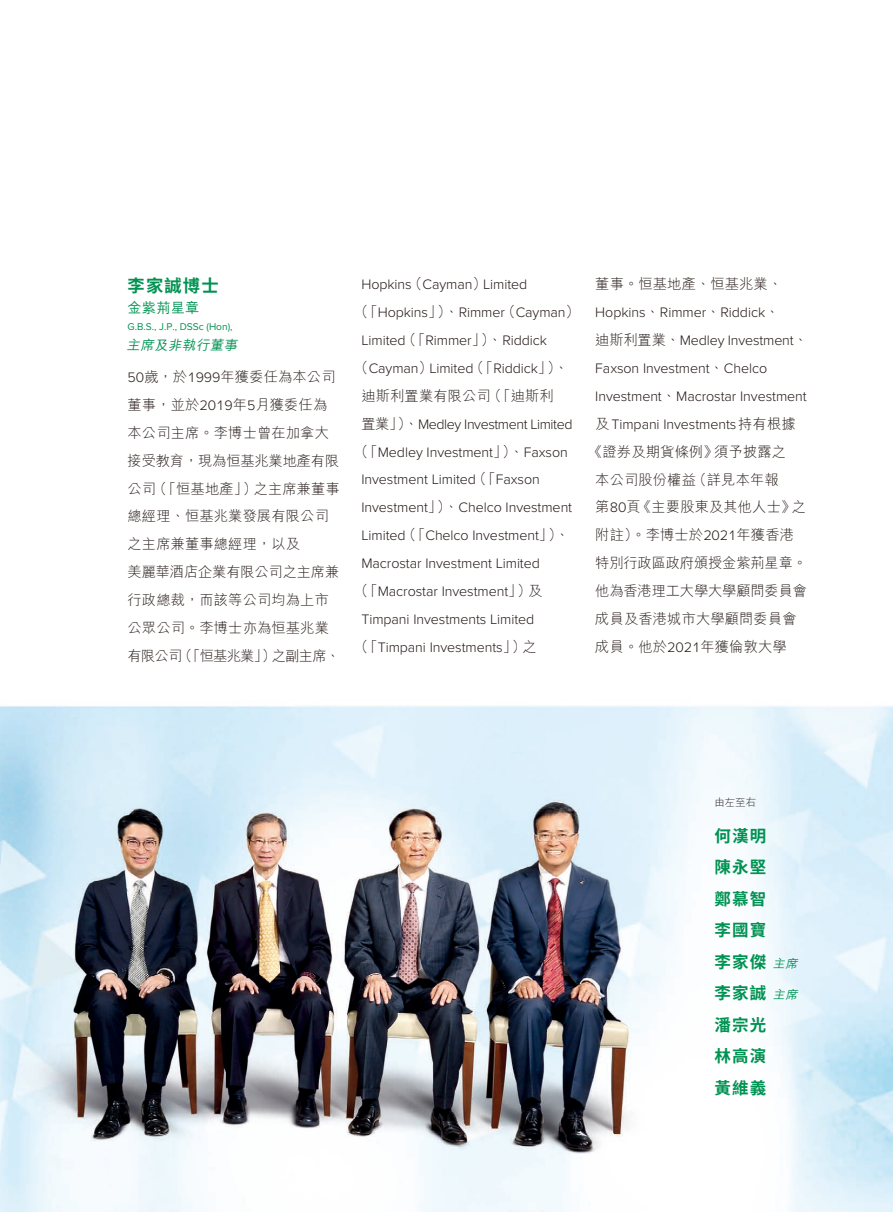
<style>
.page{position:relative;width:893px;height:1212px;background:#fff}
.page>*{position:absolute;margin:0;border:0;box-sizing:border-box;transform-origin:0 0}
.t1{font:700 17.25px "Noto Sans HK";letter-spacing:.07em;color:#009252}
.t2{font:700 16.5px/31.5px "Noto Sans HK";letter-spacing:.07em;color:#009252}
.t3{font:300 14.25px/27.9px "Proxima Nova";letter-spacing:-.005em;color:#231916}
.t4{font:300 14.25px/27.9px "M Hei HK";letter-spacing:.01em;color:#231916}
.t5{font:300 14.25px "Proxima Nova";letter-spacing:-.03em;color:#231916}
.t6{font:500 14.25px "M Hei HK";letter-spacing:.01em;color:#009252}
.t7{font:italic 500 13.5px "M Hei HK";color:#009252}
.t8{font:300 10.5px "M Hei HK";color:#231916}
.t9{font:10.2px "Proxima Nova";color:#009252}
.s1{font-family:"Proxima Nova"}
.s2{font-family:"M Hei HK"}
.s3{font-family:"M Hei HK";font-weight:500;font-style:italic;font-size:12px}
</style>
<div class="page">
<img style="left:0;top:706px;width:893px;height:506px">
<p class="t1" style="left:128px;top:276px;width:93px">李家誠博士</p>
<p class="t6" style="left:128px;top:298px;width:73px">金紫荊星章</p>
<p class="t9" style="left:128px;top:319px;width:107px">G.B.S., J.P., DSSc (Hon),</p>
<p class="t7" style="left:127px;top:335px;width:115px">主席及非執行董事</p>
<p class="t4" style="left:128px;top:362px;width:214px"><span class="s1">50</span>歲，於<span class="s1">1999</span>年獲委任為本公司董事，並於<span class="s1">2019</span>年<span class="s1">5</span>月獲委任為本公司主席。李博士曾在加拿大接受教育，現為恒基兆業地產有限公司（「恒基地產」）之主席兼董事總經理、恒基兆業發展有限公司之主席兼董事總經理，以及<br>美麗華酒店企業有限公司之主席兼行政總裁，而該等公司均為上市公眾公司。李博士亦為恒基兆業有限公司（「恒基兆業」）之副主席、</p>
<p class="t3" style="left:361px;top:270px;width:167px">Hopkins<span class="s2">（</span>Cayman<span class="s2">）</span>Limited</p>
<p class="t3" style="left:354px;top:298px;width:227px"><span class="s2">（「</span>Hopkins<span class="s2">」）、</span>Rimmer<span class="s2">（</span>Cayman<span class="s2">）</span></p>
<p class="t3" style="left:361px;top:325px;width:187px">Limited<span class="s2">（「</span>Rimmer<span class="s2">」）、</span>Riddick</p>
<p class="t3" style="left:354px;top:353px;width:216px"><span class="s2">（</span>Cayman<span class="s2">）</span>Limited<span class="s2">（「</span>Riddick<span class="s2">」）、</span></p>
<p class="t4" style="left:361px;top:381px;width:194px">迪斯利置業有限公司（「迪斯利</p>
<p class="t5" style="left:361px;top:413px;width:213px"><span class="s2">置業」）、</span>Medley Investment Limited</p>
<p class="t3" style="left:354px;top:437px;width:215px"><span class="s2">（「</span>Medley Investment<span class="s2">」）、</span>Faxson</p>
<p class="t3" style="left:361px;top:465px;width:180px">Investment Limited<span class="s2">（「</span>Faxson</p>
<p class="t3" style="left:361px;top:493px;width:212px">Investment<span class="s2">」）、</span>Chelco Investment</p>
<p class="t3" style="left:361px;top:521px;width:210px">Limited<span class="s2">（「</span>Chelco Investment<span class="s2">」）、</span></p>
<p class="t3" style="left:361px;top:549px;width:180px">Macrostar Investment Limited</p>
<p class="t3" style="left:354px;top:577px;width:190px"><span class="s2">（「</span>Macrostar Investment<span class="s2">」）及</span></p>
<p class="t3" style="left:361px;top:604px;width:174px">Timpani Investments Limited</p>
<p class="t3" style="left:354px;top:632px;width:184px"><span class="s2">（「</span>Timpani Investments<span class="s2">」）之</span></p>
<p class="t4" style="left:595px;top:270px;width:188px">董事。恒基地產、恒基兆業、</p>
<p class="t3" style="left:595px;top:298px;width:214px">Hopkins<span class="s2">、</span>Rimmer<span class="s2">、</span>Riddick<span class="s2">、<br>迪斯利置業、</span>Medley Investment<span class="s2">、<br></span>Faxson Investment<span class="s2">、</span>Chelco<br>Investment<span class="s2">、</span>Macrostar Investment<span class="s2">及</span>Timpani Investments<span class="s2">持有根據</span></p>
<p class="t4" style="left:595px;top:437px;width:213px;text-indent:-7px">《證券及期貨條例》須予披露之<br>本公司股份權益（詳見本年報第<span class="s1">80</span>頁《主要股東及其他人士》之附註）。李博士於<span class="s1">2021</span>年獲香港特別行政區政府頒授金紫荊星章。他為香港理工大學大學顧問委員會成員及香港城市大學顧問委員會成員。他於<span class="s1">2021</span>年獲倫敦大學</p>
<p class="t8" style="left:714px;top:796px;width:43px">由左至右</p>
<p class="t2" style="left:714px;top:820px;width:88px">何漢明<br>陳永堅<br>鄭慕智<br>李國寶<br>李家傑<span class="s3">主席</span>李家誠<span class="s3">主席</span>潘宗光<br>林高演<br>黃維義</p>
</div>
